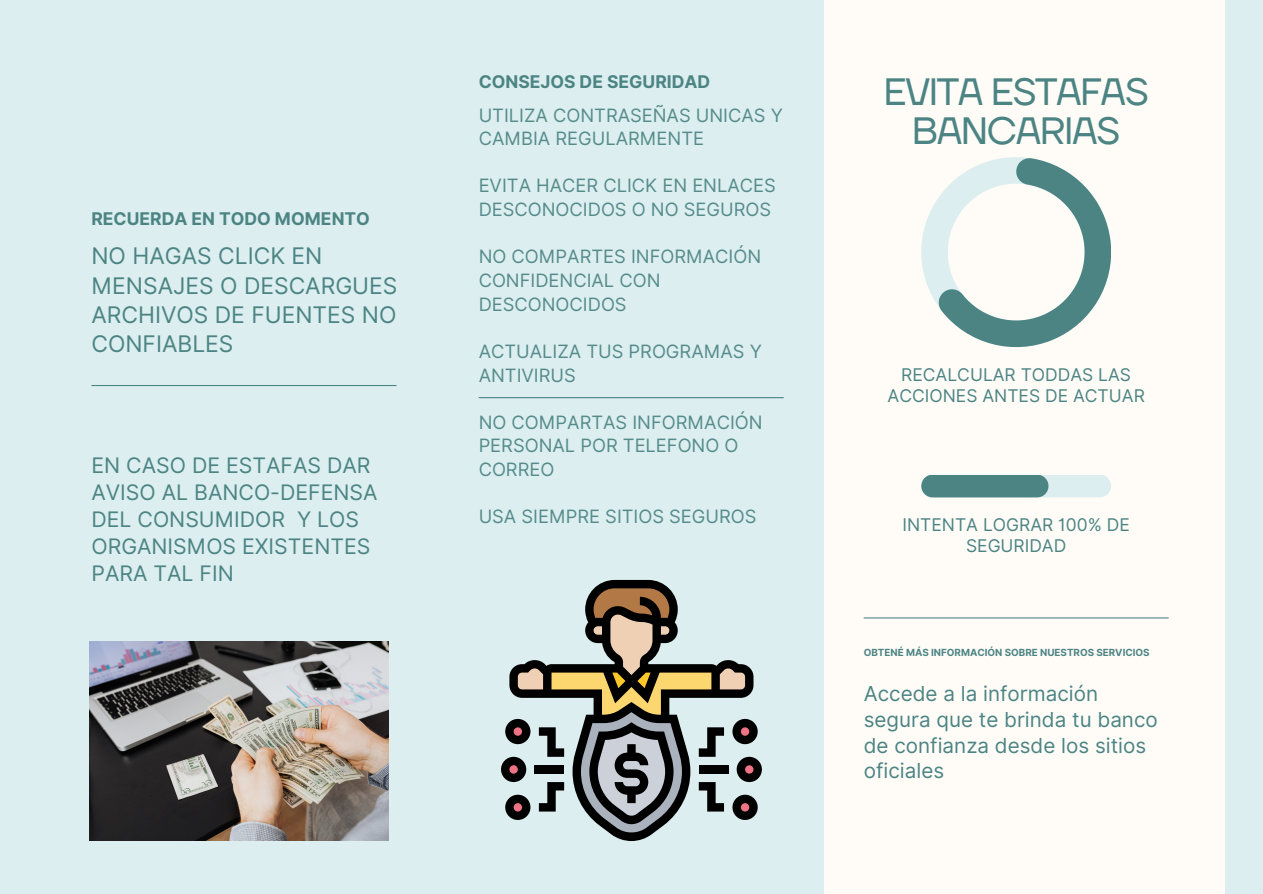
<style>
.page{position:relative;width:1263px;height:894px;background:#fff}
.page>*{position:absolute;margin:0;border:0;box-sizing:border-box;transform-origin:0 0}
.t1{font:37.95px/39.5px "TT Firs Neue";letter-spacing:-.04em;color:#4c8484;text-align:center}
.t2{font:22.8px/29.2px "Inter";color:#4c8484}
.t3{font:21.3px/27px "Inter";color:#4c8484}
.t4{font:20.7px/25.8px "Inter";color:#4c8484}
.t5{font:18.3px/23.5px "Inter";color:#4c8484}
.t6{font:17.55px/20.9px "Inter";color:#4c8484;text-align:center}
.t7{font:700 17.55px "Inter";color:#4c8484}
.t8{font:700 9.9px "Inter";color:#4c8484}
</style>
<div class="page">
<div style="left:0;top:0;width:1263px;height:893px;background:#dceeef"></div>
<div style="left:824px;top:0;width:400px;height:893px;background:#fffcf7"></div>
<svg style="left:921px;top:157px;width:190px;height:190px"></svg>
<div style="left:921px;top:474px;width:190px;height:23px;background:#dceeef;border-radius:11px"></div>
<div style="left:921px;top:474px;width:127px;height:23px;background:#4c8484;border-radius:11px"></div>
<hr style="left:864px;top:617px;width:305px;height:1px;background:#4c8484">
<hr style="left:91px;top:385px;width:305px;height:1px;background:#4c8484">
<hr style="left:479px;top:397px;width:305px;height:1px;background:#4c8484">
<img style="left:89px;top:641px;width:299px;height:199px">
<svg style="left:600px;top:579px;width:63px;height:261px"></svg>
<svg style="left:501px;top:584px;width:261px;height:252px"></svg>
<p class="t7" style="left:91px;top:208px;width:280px">RECUERDA EN TODO MOMENTO</p>
<p class="t2" style="left:91px;top:241px;width:307px">NO HAGAS CLICK EN<br>MENSAJES O DESCARGUES<br>ARCHIVOS DE FUENTES NO<br>CONFIABLES</p>
<p class="t3" style="left:91px;top:451px;width:288px">EN CASO DE ESTAFAS DAR<br>AVISO AL BANCO-DEFENSA<br>DEL CONSUMIDOR Y LOS<br>ORGANISMOS EXISTENTES<br>PARA TAL FIN</p>
<p class="t7" style="left:479px;top:71px;width:233px">CONSEJOS DE SEGURIDAD</p>
<p class="t5" style="left:479px;top:103px;width:306px">UTILIZA CONTRASEÑAS UNICAS Y<br>CAMBIA REGULARMENTE</p>
<p class="t5" style="left:479px;top:174px;width:299px">EVITA HACER CLICK EN ENLACES<br>DESCONOCIDOS O NO SEGUROS</p>
<p class="t5" style="left:479px;top:245px;width:284px">NO COMPARTES INFORMACIÓN<br>CONFIDENCIAL CON<br>DESCONOCIDOS</p>
<p class="t5" style="left:479px;top:339px;width:285px">ACTUALIZA TUS PROGRAMAS Y<br>ANTIVIRUS</p>
<p class="t5" style="left:479px;top:410px;width:285px">NO COMPARTAS INFORMACIÓN<br>PERSONAL POR TELEFONO O<br>CORREO</p>
<p class="t5" style="left:479px;top:505px;width:279px">USA SIEMPRE SITIOS SEGUROS</p>
<p class="t1" style="left:883px;top:73px;width:267px">EVITA ESTAFAS<br>BANCARIAS</p>
<p class="t6" style="left:887px;top:364px;width:259px">RECALCULAR TODDAS LAS<br>ACCIONES ANTES DE ACTUAR</p>
<p class="t6" style="left:902px;top:514px;width:229px">INTENTA LOGRAR 100% DE<br>SEGURIDAD</p>
<p class="t8" style="left:864px;top:646px;width:287px">OBTENÉ MÁS INFORMACIÓN SOBRE NUESTROS SERVICIOS</p>
<p class="t4" style="left:864px;top:680px;width:296px">Accede a la información segura que te brinda tu banco de confianza desde los sitios oficiales</p>
</div>
